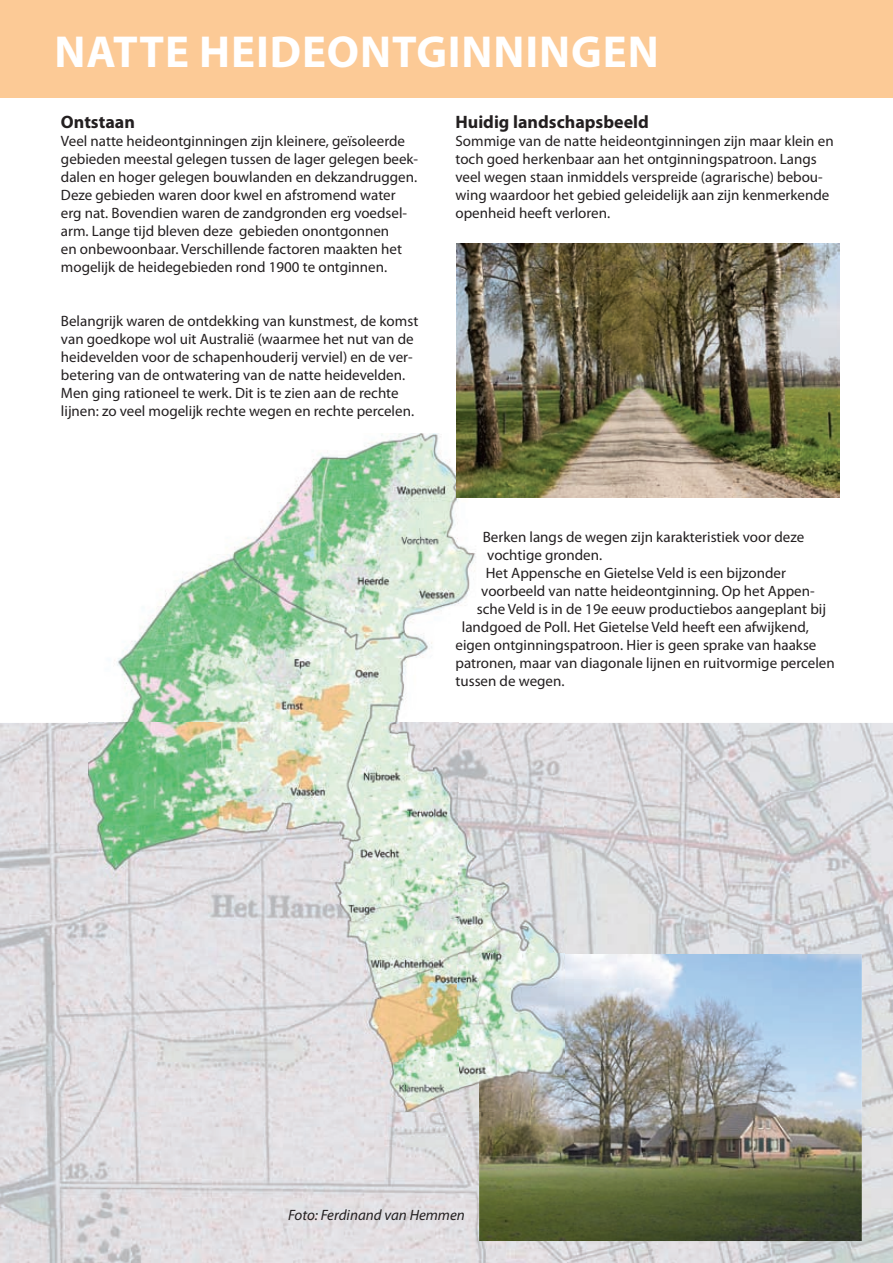
<style>
.page{position:relative;width:893px;height:1263px;background:#fff}
.page>*{position:absolute;margin:0;border:0;box-sizing:border-box;transform-origin:0 0}
.t1{font:700 45px "Myriad Pro";letter-spacing:.02em;color:#fff}
.t2{font:700 18px "Myriad Pro";color:#231f20}
.t3{font:15px/18px "Myriad Pro";color:#231f20}
.t4{font:italic 15px "Myriad Pro";color:#231f20}
</style>
<div class="page">
<img style="left:0;top:723px;width:893px;height:540px">
<img style="left:479px;top:954px;width:383px;height:287px">
<div style="left:0;top:0;width:893px;height:98px;background:#fcca96"></div>
<img style="left:88px;top:434px;width:476px;height:289px">
<img style="left:88px;top:723px;width:370px;height:388px">
<img style="left:458px;top:723px;width:106px;height:242px">
<img style="left:458px;top:965px;width:21px;height:146px">
<img style="left:479px;top:954px;width:85px;height:157px">
<img style="left:457px;top:244px;width:382px;height:253px">
<h1 class="t1" style="left:54px;top:27px;width:606px">NATTE HEIDEONTGINNINGEN</h1>
<p class="t2" style="left:61px;top:112px;width:75px">Ontstaan</p>
<p class="t3" style="left:61px;top:133px;width:359px">Veel natte heideontginningen zijn kleinere, geïsoleerde gebieden meestal gelegen tussen de lager gelegen beek&shy;dalen en hoger gelegen bouwlanden en dekzandruggen.<br>Deze gebieden waren door kwel en afstromend water erg nat. Bovendien waren de zandgronden erg voedsel&shy;arm. Lange tijd bleven deze gebieden onontgonnen<br>en onbewoonbaar. Verschillende factoren maakten het mogelijk de heidegebieden rond 1900 te ontginnen.</p>
<p class="t3" style="left:61px;top:313px;width:359px">Belangrijk waren de ontdekking van kunstmest, de komst van goedkope wol uit Australië (waarmee het nut van de heidevelden voor de schapenhouderij verviel) en de ver&shy;betering van de ontwatering van de natte heidevelden.<br>Men ging rationeel te werk. Dit is te zien aan de rechte lijnen: zo veel mogelijk rechte wegen en rechte percelen.</p>
<p class="t2" style="left:455px;top:112px;width:195px">Huidig landschapsbeeld</p>
<p class="t3" style="left:455px;top:133px;width:380px">Sommige van de natte heideontginningen zijn maar klein en toch goed herkenbaar aan het ontginningspatroon. Langs veel wegen staan inmiddels verspreide (agrarische) bebou&shy;wing waardoor het gebied geleidelijk aan zijn kenmerkende openheid heeft verloren.</p>
<p class="t3" style="left:483px;top:529px;width:323px">Berken langs de wegen zijn karakteristiek voor deze</p>
<p class="t3" style="left:487px;top:547px;width:116px">vochtige gronden.</p>
<p class="t3" style="left:486px;top:565px;width:302px">Het Appensche en Gietelse Veld is een bijzonder</p>
<p class="t3" style="left:481px;top:583px;width:335px">voorbeeld van natte heideontginning. Op het Appen-</p>
<p class="t3" style="left:477px;top:601px;width:351px">sche Veld is in de 19e eeuw productiebos aangeplant bij</p>
<p class="t3" style="left:462px;top:619px;width:348px">landgoed de Poll. Het Gietelse Veld heeft een afwijkend,</p>
<p class="t3" style="left:455px;top:637px;width:362px">eigen ontginningspatroon. Hier is geen sprake van haakse</p>
<p class="t3" style="left:455px;top:655px;width:381px">patronen, maar van diagonale lijnen en ruitvormige percelen</p>
<p class="t3" style="left:455px;top:673px;width:111px">tussen de wegen.</p>
<p class="t4" style="left:288px;top:1207px;width:178px">Foto: Ferdinand van Hemmen</p>
</div>
